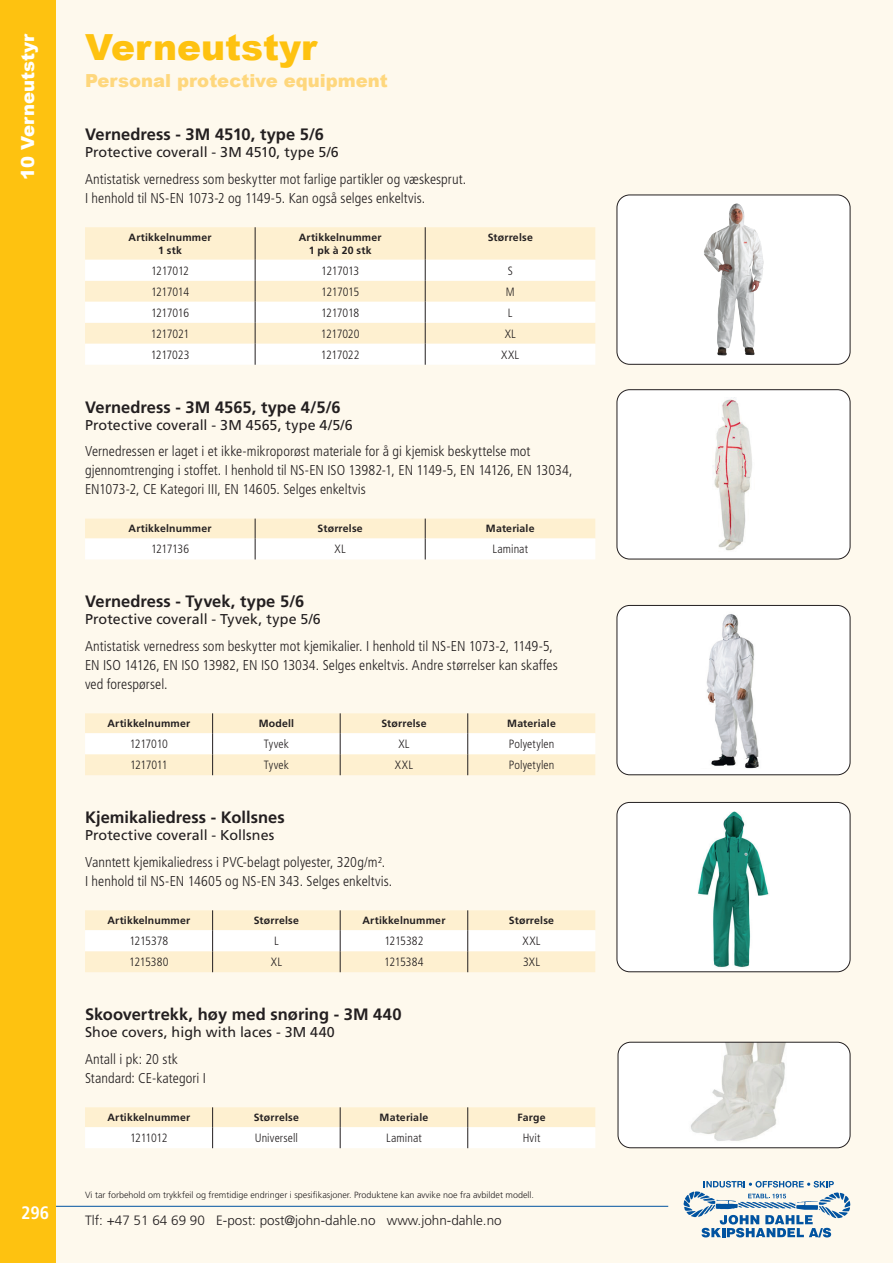
<style>
.page{position:relative;width:893px;height:1263px;background:#fef9ed}
.page>*{position:absolute;margin:0;border:0;box-sizing:border-box;transform-origin:0 0}
.t1{font:900 36px "Arial";color:#fec210}
.t2{font:900 18px "Arial";color:#fed77d}
.t3{font:900 18px "Arial";color:#fff}
.t4{font:700 condensed 18px "Frutiger";color:#fff}
.t5{font:700 16.5px "Frutiger LT Std";color:#231f20}
.t6{font:300 condensed 14.25px/18.8px "Frutiger LT Std";letter-spacing:.005em;color:#231f20}
.t7{font:14.25px "Frutiger LT Std";letter-spacing:.005em;color:#231f20}
.t8{font:300 13.5px "Frutiger LT Std";color:#231f20}
.t9{font:300 condensed 12px "Frutiger LT Std";letter-spacing:-.01em;color:#231f20}
.t10{font:300 condensed 12px "Frutiger LT Std";letter-spacing:.01em;color:#231f20}
.t11{font:300 condensed 12px "Frutiger LT Std";letter-spacing:-.035em;color:#231f20}
.t12{font:300 condensed 12px "Frutiger LT Std";letter-spacing:-.03em;color:#231f20}
.t13{font:700 10.5px/12.6px "Frutiger LT Std";letter-spacing:.02em;color:#231f20;text-align:center}
.t14{font:300 9px "Frutiger LT Std";color:#231f20}
</style>
<div class="page">
<hr style="left:0;top:1206px;width:668px;height:1px;background:#0153a0">
<div style="left:0;top:0;width:55px;height:1263px;background:#fec210"></div>
<svg style="left:684px;top:1181px;width:166px;height:56px"></svg>
<div style="left:85px;top:227px;width:510px;height:33px;background:#fef0d0"></div>
<svg style="left:85px;top:260px;width:510px;height:105px;background:#fef8ec"></svg>
<hr style="left:255px;top:227px;width:1px;height:33px;background:#231f20">
<hr style="left:425px;top:227px;width:1px;height:33px;background:#231f20">
<svg style="left:255px;top:260px;width:1px;height:105px"></svg>
<svg style="left:425px;top:260px;width:1px;height:105px"></svg>
<svg style="left:85px;top:519px;width:510px;height:40px;background:#fbf4e5"></svg>
<svg style="left:85px;top:713px;width:510px;height:62px;background:#fdf3df"></svg>
<svg style="left:85px;top:910px;width:510px;height:62px;background:#fdf3df"></svg>
<svg style="left:85px;top:1107px;width:510px;height:41px;background:#fdf6e6"></svg>
<div style="left:617px;top:195px;width:233px;height:169px;background:#fff;border-radius:13px"></div>
<img style="left:704px;top:203px;width:51px;height:152px">
<div style="left:617px;top:195px;width:233px;height:170px;border:1px solid #231f20;border-radius:13px"></div>
<div style="left:617px;top:390px;width:233px;height:169px;background:#fff;border-radius:13px"></div>
<img style="left:714px;top:397px;width:38px;height:154px">
<div style="left:617px;top:389px;width:233px;height:170px;border:1px solid #231f20;border-radius:13px"></div>
<div style="left:617px;top:605px;width:233px;height:170px;background:#fff;border-radius:13px"></div>
<img style="left:706px;top:614px;width:53px;height:154px">
<div style="left:617px;top:605px;width:233px;height:170px;border:1px solid #231f20;border-radius:13px"></div>
<div style="left:617px;top:802px;width:233px;height:170px;background:#fff;border-radius:13px"></div>
<img style="left:698px;top:811px;width:71px;height:157px">
<div style="left:617px;top:802px;width:233px;height:170px;border:1px solid #231f20;border-radius:13px"></div>
<div style="left:618px;top:1042px;width:232px;height:106px;background:#fff;border-radius:13px"></div>
<img style="left:691px;top:1044px;width:95px;height:97px">
<div style="left:618px;top:1042px;width:232px;height:106px;border:1px solid #231f20;border-radius:13px"></div>
<p class="t3" style="left:15px;top:180px;width:148px;rotate:-90deg">10 Verneutstyr</p>
<h1 class="t1" style="left:85px;top:21px;width:233px">Verneutstyr</h1>
<p class="t2" style="left:85px;top:67px;width:304px">Personal protective equipment</p>
<p class="t5" style="left:85px;top:125px;width:241px">Vernedress - 3M 4510, type 5/6</p>
<p class="t7" style="left:85px;top:144px;width:255px">Protective coverall - 3M 4510, type 5/6</p>
<p class="t6" style="left:85px;top:170px;width:383px">Antistatisk vernedress som beskytter mot farlige partikler og væskesprut.<br>I henhold til NS-EN 1073-2 og 1149-5. Kan også selges enkeltvis.</p>
<p class="t13" style="left:129px;top:231px;width:84px">Artikkelnummer<br>1 stk</p>
<p class="t13" style="left:299px;top:231px;width:84px">Artikkelnummer<br>1 pk à 20 stk</p>
<p class="t13" style="left:488px;top:231px;width:47px">Størrelse</p>
<p class="t11" style="left:151px;top:264px;width:39px">1217012</p>
<p class="t11" style="left:321px;top:264px;width:40px">1217013</p>
<p class="t9" style="left:508px;top:264px;width:7px">S</p>
<p class="t12" style="left:151px;top:285px;width:40px">1217014</p>
<p class="t11" style="left:321px;top:285px;width:39px">1217015</p>
<p class="t9" style="left:506px;top:285px;width:10px">M</p>
<p class="t9" style="left:151px;top:306px;width:40px">1217016</p>
<p class="t9" style="left:321px;top:306px;width:40px">1217018</p>
<p class="t9" style="left:508px;top:306px;width:6px">L</p>
<p class="t9" style="left:151px;top:327px;width:40px">1217021</p>
<p class="t9" style="left:321px;top:327px;width:40px">1217020</p>
<p class="t9" style="left:505px;top:327px;width:13px">XL</p>
<p class="t9" style="left:151px;top:348px;width:40px">1217023</p>
<p class="t9" style="left:321px;top:348px;width:40px">1217022</p>
<p class="t9" style="left:501px;top:348px;width:20px">XXL</p>
<p class="t5" style="left:85px;top:397px;width:257px">Vernedress - 3M 4565, type 4/5/6</p>
<p class="t7" style="left:85px;top:416px;width:269px">Protective coverall - 3M 4565, type 4/5/6</p>
<p class="t6" style="left:85px;top:442px;width:489px">Vernedressen er laget i et ikke-mikroporøst materiale for å gi kjemisk beskyttelse mot gjennomtrenging i stoffet. I henhold til NS-EN ISO 13982-1, EN 1149-5, EN 14126, EN 13034,<br>EN1073-2, CE Kategori III, EN 14605. Selges enkeltvis</p>
<p class="t13" style="left:129px;top:523px;width:84px">Artikkelnummer</p>
<p class="t13" style="left:318px;top:523px;width:47px">Størrelse</p>
<p class="t13" style="left:486px;top:523px;width:50px">Materiale</p>
<p class="t11" style="left:151px;top:542px;width:40px">1217136</p>
<p class="t9" style="left:335px;top:542px;width:13px">XL</p>
<p class="t10" style="left:492px;top:542px;width:37px">Laminat</p>
<p class="t5" style="left:85px;top:592px;width:221px">Vernedress - Tyvek, type 5/6</p>
<p class="t7" style="left:85px;top:611px;width:237px">Protective coverall - Tyvek, type 5/6</p>
<p class="t6" style="left:85px;top:637px;width:474px">Antistatisk vernedress som beskytter mot kjemikalier. I henhold til NS-EN 1073-2, 1149-5,<br>EN ISO 14126, EN ISO 13982, EN ISO 13034. Selges enkeltvis. Andre størrelser kan skaffes ved forespørsel.</p>
<p class="t13" style="left:107px;top:717px;width:84px">Artikkelnummer</p>
<p class="t13" style="left:259px;top:717px;width:37px">Modell</p>
<p class="t13" style="left:381px;top:717px;width:47px">Størrelse</p>
<p class="t13" style="left:507px;top:717px;width:50px">Materiale</p>
<p class="t9" style="left:130px;top:737px;width:40px">1217010</p>
<p class="t9" style="left:264px;top:737px;width:26px">Tyvek</p>
<p class="t9" style="left:398px;top:737px;width:13px">XL</p>
<p class="t10" style="left:509px;top:737px;width:47px">Polyetylen</p>
<p class="t11" style="left:130px;top:758px;width:39px">1217011</p>
<p class="t9" style="left:264px;top:758px;width:26px">Tyvek</p>
<p class="t9" style="left:395px;top:758px;width:20px">XXL</p>
<p class="t10" style="left:509px;top:758px;width:47px">Polyetylen</p>
<p class="t5" style="left:85px;top:808px;width:201px">Kjemikaliedress - Kollsnes</p>
<p class="t7" style="left:85px;top:827px;width:191px">Protective coverall - Kollsnes</p>
<p class="t6" style="left:85px;top:853px;width:309px">Vanntett kjemikaliedress i PVC-belagt polyester, 320g/m².<br>I henhold til NS-EN 14605 og NS-EN 343. Selges enkeltvis.</p>
<p class="t13" style="left:107px;top:914px;width:84px">Artikkelnummer</p>
<p class="t13" style="left:254px;top:914px;width:47px">Størrelse</p>
<p class="t13" style="left:362px;top:914px;width:84px">Artikkelnummer</p>
<p class="t13" style="left:509px;top:914px;width:47px">Størrelse</p>
<p class="t9" style="left:129px;top:934px;width:40px">1215378</p>
<p class="t9" style="left:274px;top:934px;width:6px">L</p>
<p class="t9" style="left:384px;top:934px;width:41px">1215382</p>
<p class="t9" style="left:522px;top:934px;width:20px">XXL</p>
<p class="t9" style="left:129px;top:955px;width:41px">1215380</p>
<p class="t9" style="left:271px;top:955px;width:13px">XL</p>
<p class="t9" style="left:384px;top:955px;width:41px">1215384</p>
<p class="t9" style="left:523px;top:955px;width:18px">3XL</p>
<p class="t5" style="left:85px;top:1004px;width:318px">Skoovertrekk, høy med snøring - 3M 440</p>
<p class="t7" style="left:85px;top:1024px;width:251px">Shoe covers, high with laces - 3M 440</p>
<p class="t6" style="left:85px;top:1050px;width:122px">Antall i pk: 20 stk<br>Standard: CE-kategori I</p>
<p class="t13" style="left:107px;top:1111px;width:84px">Artikkelnummer</p>
<p class="t13" style="left:254px;top:1111px;width:47px">Størrelse</p>
<p class="t13" style="left:380px;top:1111px;width:50px">Materiale</p>
<p class="t13" style="left:517px;top:1111px;width:30px">Farge</p>
<p class="t11" style="left:130px;top:1131px;width:39px">1211012</p>
<p class="t10" style="left:255px;top:1131px;width:45px">Universell</p>
<p class="t10" style="left:386px;top:1131px;width:37px">Laminat</p>
<p class="t9" style="left:523px;top:1131px;width:19px">Hvit</p>
<p class="t4" style="left:21px;top:1202px;width:30px">296</p>
<p class="t14" style="left:85px;top:1190px;width:450px">Vi tar forbehold om trykkfeil og fremtidige endringer i spesifikasjoner. Produktene kan avvike noe fra avbildet modell.</p>
<p class="t8" style="left:85px;top:1213px;width:418px">Tlf: +47 51 64 69 90 E-post: post@john-dahle.no www.john-dahle.no</p>
</div>
